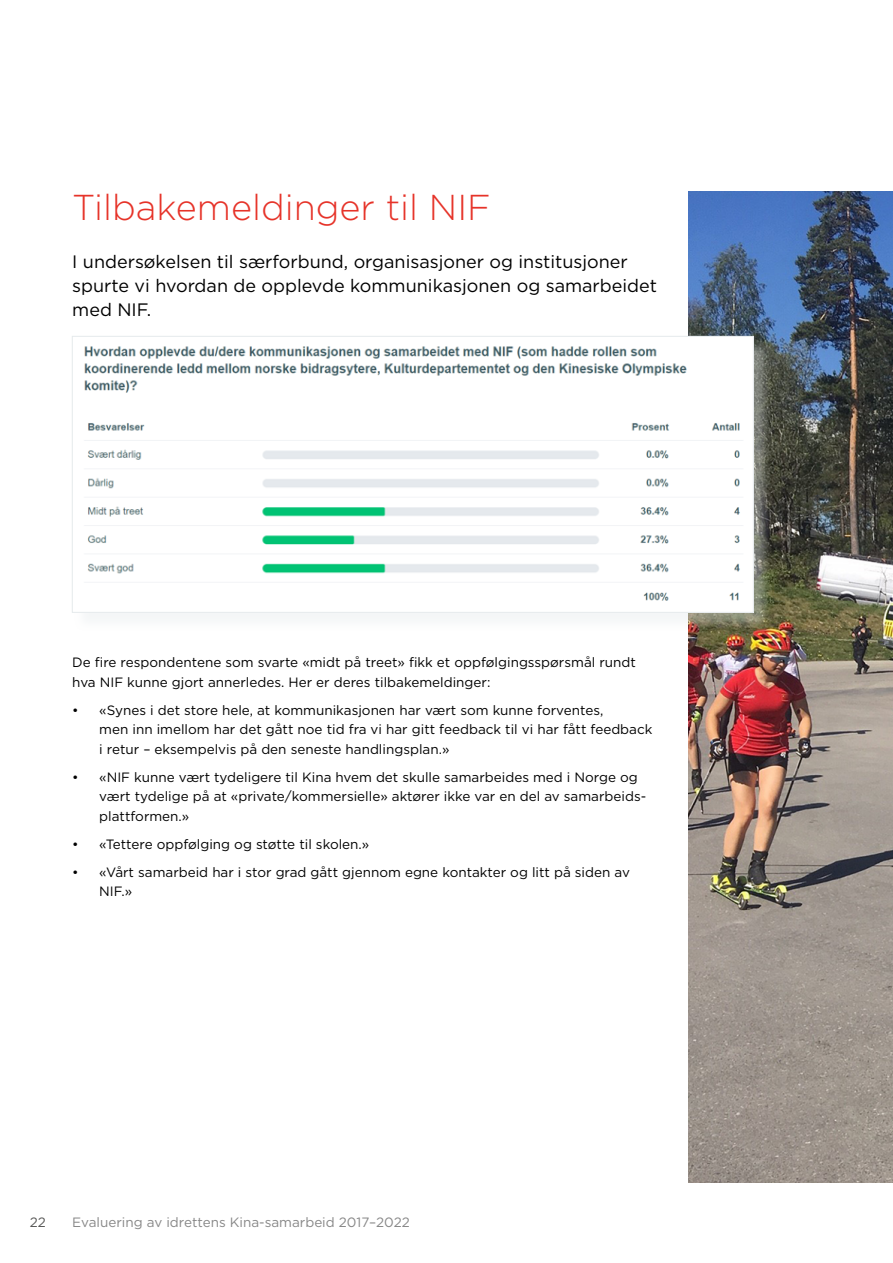
<style>
.page{position:relative;width:893px;height:1263px;background:#fff}
.page>*{position:absolute;margin:0;border:0;box-sizing:border-box;transform-origin:0 0}
.t1{font:300 36px "Gotham";color:#e63329}
.t2{font:18px/24px "Gotham";color:#000}
.t3{font:13.5px/19.5px "Gotham";color:#000}
.t4{font:13.5px "Gotham";color:#878787}
.t5{font:13.5px "Gotham";color:#575756}
</style>
<div class="page">
<img style="left:689px;top:191px;width:204px;height:991px">
<div style="left:74px;top:338px;width:699px;height:294px;background:#e5eaec;opacity:.4"></div>
<img style="left:74px;top:338px;width:678px;height:273px">
<div style="left:72px;top:336px;width:682px;height:277px;border:1px solid #e5eaec"></div>
<h1 class="t1" style="left:72px;top:185px;width:420px">Tilbakemeldinger til NIF</h1>
<h2 class="t2" style="left:72px;top:249px;width:586px">I undersøkelsen til særforbund, organisasjoner og institusjoner spurte vi hvordan de opplevde kommunikasjonen og samarbeidet med NIF.</h2>
<p class="t3" style="left:72px;top:652px;width:565px">De fire respondentene som svarte «midt på treet» fikk et oppfølgingsspørsmål rundt hva NIF kunne gjort annerledes. Her er deres tilbakemeldinger:</p>
<p class="t3" style="left:99px;top:700px;width:555px;text-indent:-27px">• «Synes i det store hele, at kommunikasjonen har vært som kunne forventes,<br>men inn imellom har det gått noe tid fra vi har gitt feedback til vi har fått feedback i retur – eksempelvis på den seneste handlingsplan.»</p>
<p class="t3" style="left:99px;top:767px;width:548px;text-indent:-27px">• «NIF kunne vært tydeligere til Kina hvem det skulle samarbeides med i Norge og vært tydelige på at «private/kommersielle» aktører ikke var en del av samarbeids&shy;plattformen.»</p>
<p class="t3" style="left:72px;top:834px;width:299px">• «Tettere oppfølging og støtte til skolen.»</p>
<p class="t3" style="left:99px;top:862px;width:532px;text-indent:-27px">• «Vårt samarbeid har i stor grad gått gjennom egne kontakter og litt på siden av<br>NIF.»</p>
<p class="t5" style="left:30px;top:1213px;width:18px">22</p>
<p class="t4" style="left:72px;top:1213px;width:339px">Evaluering av idrettens Kina-samarbeid 2017–2022</p>
</div>
